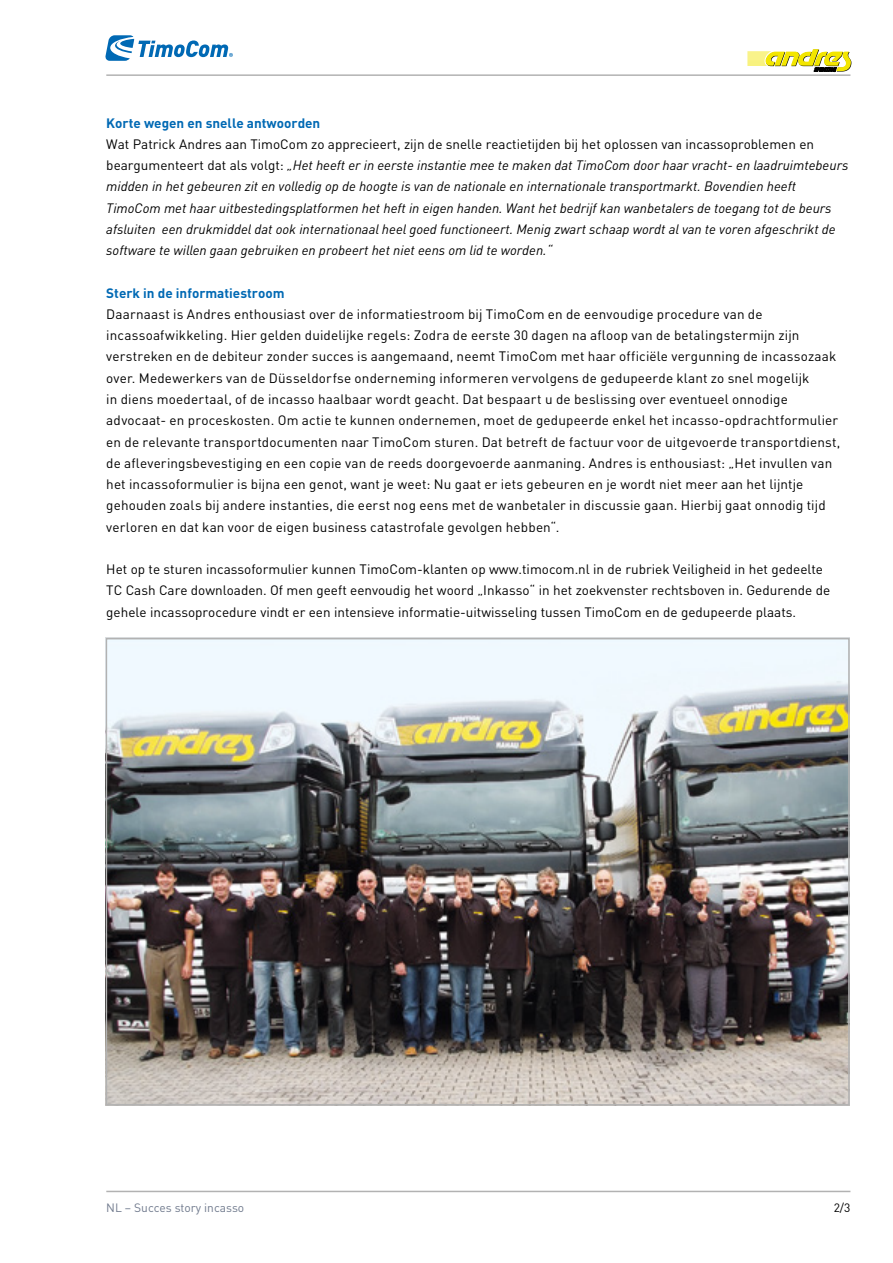
<style>
.page{position:relative;width:893px;height:1263px;background:#fff}
.page>*{position:absolute;margin:0;border:0;box-sizing:border-box;transform-origin:0 0}
.Fließtext_A4{font:13.5px/21.3px "DIN Pro";letter-spacing:.01em;color:#000}
.Fließtext_A4-2{font:italic 13.5px/21.3px "DIN Pro";color:#000}
.Basis{font:12px "DIN Pro";color:#707a8d}
.Rechtsbündig{font:12px "DIN Pro";color:#000}
.s1{font-weight:700;font-style:normal;color:#0069b4}
.s2{font-style:normal}
.s3{font-weight:700;color:#0069b4}
</style>
<div class="page">
<hr style="left:106px;top:74px;width:744px;height:2px;background:#b2b2b2">
<hr style="left:106px;top:1191px;width:744px;height:1px;background:#b2b2b2">
<svg style="left:105px;top:35px;width:128px;height:26px"></svg>
<svg style="left:747px;top:49px;width:104px;height:23px"></svg>
<img style="left:109px;top:641px;width:738px;height:462px">
<div style="left:106px;top:638px;width:744px;height:468px;border:2px solid #b2b2b2"></div>
<p class="Fließtext_A4-2" style="left:106px;top:111px;width:744px"><span class="s1">Korte wegen en snelle antwoorden<br></span><span class="s2">Wat Patrick Andres aan TimoCom zo apprecieert, zijn de snelle reactietijden bij het oplossen van incassoproblemen en beargumenteert dat als volgt:</span> „Het heeft er in eerste instantie mee te maken dat TimoCom door haar vracht- en laadruimtebeurs midden in het gebeuren zit en volledig op de hoogte is van de nationale en internationale transportmarkt. Bovendien heeft TimoCom met haar uitbestedingsplatformen het heft in eigen handen. Want het bedrijf kan wanbetalers de toegang tot de beurs afsluiten een drukmiddel dat ook internationaal heel goed functioneert. Menig zwart schaap wordt al van te voren afgeschrikt de software te willen gaan gebruiken en probeert het niet eens om lid te worden.“</p>
<p class="Fließtext_A4" style="left:106px;top:281px;width:735px"><span class="s3">Sterk in de informatiestroom<br></span>Daarnaast is Andres enthousiast over de informatiestroom bij TimoCom en de eenvoudige procedure van de incassoafwikkeling. Hier gelden duidelijke regels: Zodra de eerste 30 dagen na afloop van de betalingstermijn zijn verstreken en de debiteur zonder succes is aangemaand, neemt TimoCom met haar officiële vergunning de incassozaak over. Medewerkers van de Düsseldorfse onderneming informeren vervolgens de gedupeerde klant zo snel mogelijk<br>in diens moedertaal, of de incasso haalbaar wordt geacht. Dat bespaart u de beslissing over eventueel onnodige advocaat- en proceskosten. Om actie te kunnen ondernemen, moet de gedupeerde enkel het incasso-opdrachtformulier en de relevante transportdocumenten naar TimoCom sturen. Dat betreft de factuur voor de uitgevoerde transportdienst, de afleveringsbevestiging en een copie van de reeds doorgevoerde aanmaning. Andres is enthousiast: „Het invullen van het incassoformulier is bijna een genot, want je weet: Nu gaat er iets gebeuren en je wordt niet meer aan het lijntje gehouden zoals bij andere instanties, die eerst nog eens met de wanbetaler in discussie gaan. Hierbij gaat onnodig tijd verloren en dat kan voor de eigen business catastrofale gevolgen hebben“.</p>
<p class="Fließtext_A4" style="left:106px;top:557px;width:725px">Het op te sturen incassoformulier kunnen TimoCom-klanten op www.timocom.nl in de rubriek Veiligheid in het gedeelte<br>TC Cash Care downloaden. Of men geeft eenvoudig het woord „Inkasso“ in het zoekvenster rechtsboven in. Gedurende de gehele incassoprocedure vindt er een intensieve informatie-uitwisseling tussen TimoCom en de gedupeerde plaats.</p>
<p class="Basis" style="left:106px;top:1198px;width:140px">NL – Succes story incasso</p>
<p class="Rechtsbündig" style="left:834px;top:1198px;width:18px">2/3</p>
</div>
